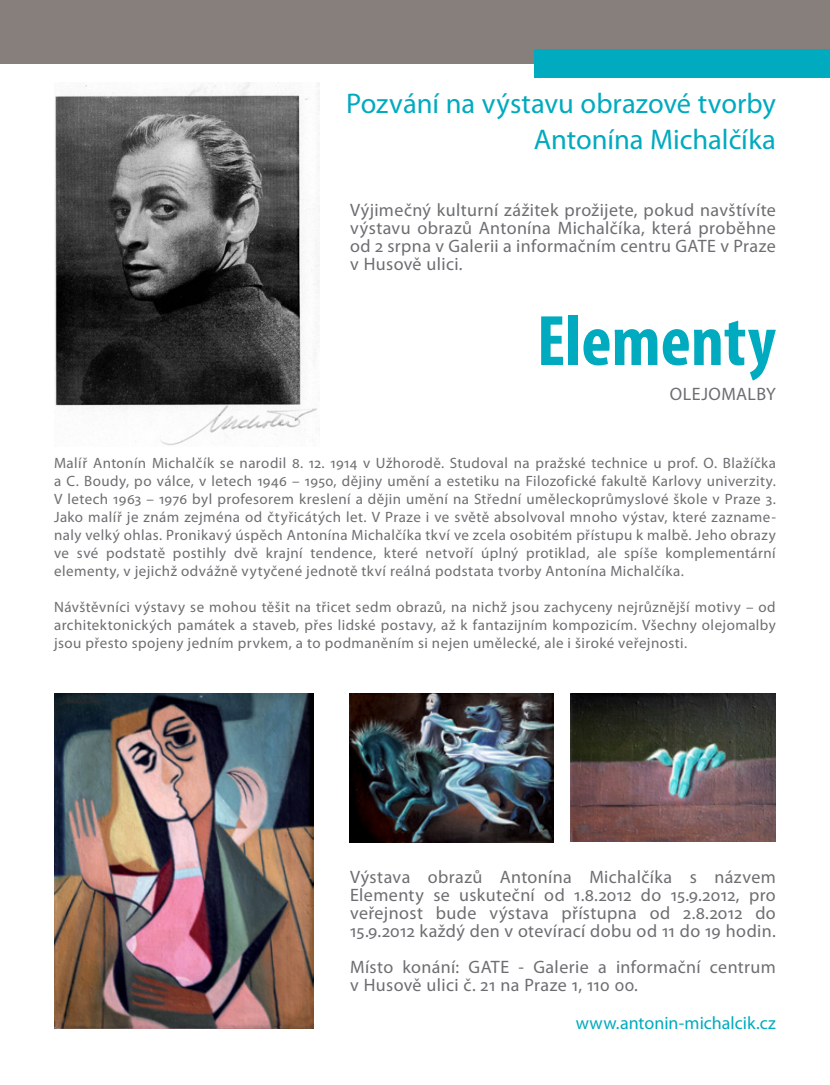
<style>
.page{position:relative;width:830px;height:1085px;background:#fff}
.page>*{position:absolute;margin:0;border:0;box-sizing:border-box;transform-origin:0 0}
.t1{font:700 condensed 72px "Myriad Pro";color:#00aabf}
.t2{font:28.5px/36px "Myriad Pro";color:#00aabf;text-align:right}
.t3{font:18px/18px "Myriad Pro";letter-spacing:.02em;color:#6d6e71;text-align:justify}
.t4{font:18px "Myriad Pro";color:#00aabf}
.t5{font:15px/18px "Myriad Pro";letter-spacing:.03em;color:#6d6e71;text-align:justify}
</style>
<div class="page">
<div style="left:0;top:0;width:829px;height:64px;background:#877f7b"></div>
<div style="left:534px;top:49px;width:295px;height:28px;background:#00aabf"></div>
<img style="left:54px;top:693px;width:259px;height:335px">
<img style="left:54px;top:83px;width:265px;height:363px">
<img style="left:349px;top:693px;width:204px;height:149px">
<img style="left:570px;top:693px;width:205px;height:147px">
<h2 class="t2" style="left:346px;top:85px;width:431px">Pozvání na výstavu obrazové tvorby<br>Antonína Michalčíka</h2>
<p class="t3" style="left:350px;top:201px;width:427px">Výjimečný kulturní zážitek prožijete, pokud navštívíte výstavu obrazů Antonína Michalčíka, která proběhne od 2 srpna v Galerii a informačním centru GATE v Praze v Husově ulici.</p>
<h1 class="t1" style="left:536px;top:296px;width:240px">Elementy</h1>
<p class="t3" style="left:669px;top:385px;width:107px">OLEJOMALBY</p>
<p class="t5" style="left:54px;top:454px;width:723px">Malíř Antonín Michalčík se narodil 8. 12. 1914 v Užhorodě. Studoval na pražské technice u prof. O. Blažíčka a C. Boudy, po válce, v letech 1946 – 1950, dějiny umění a estetiku na Filozofické fakultě Karlovy univerzity.<br>V letech 1963 – 1976 byl profesorem kreslení a dějin umění na Střední uměleckoprůmyslové škole v Praze 3.<br>Jako malíř je znám zejména od čtyřicátých let. V Praze i ve světě absolvoval mnoho výstav, které zazname&shy;naly velký ohlas. Pronikavý úspěch Antonína Michalčíka tkví ve zcela osobitém přístupu k malbě. Jeho obrazy ve své podstatě postihly dvě krajní tendence, které netvoří úplný protiklad, ale spíše komplementární elementy, v jejichž odvážně vytyčené jednotě tkví reálná podstata tvorby Antonína Michalčíka.</p>
<p class="t5" style="left:54px;top:598px;width:723px">Návštěvníci výstavy se mohou těšit na třicet sedm obrazů, na nichž jsou zachyceny nejrůznější motivy – od architektonických památek a staveb, přes lidské postavy, až k fantazijním kompozicím. Všechny olejomalby jsou přesto spojeny jedním prvkem, a to podmaněním si nejen umělecké, ale i široké veřejnosti.</p>
<p class="t3" style="left:350px;top:867px;width:427px">Výstava obrazů Antonína Michalčíka s názvem Elementy se uskuteční od 1.8.2012 do 15.9.2012, pro veřejnost bude výstava přístupna od 2.8.2012 do 15.9.2012 každý den v otevírací dobu od 11 do 19 hodin.</p>
<p class="t3" style="left:350px;top:957px;width:427px">Místo konání: GATE - Galerie a informační centrum v Husově ulici č. 21 na Praze 1, 110 00.</p>
<p class="t4" style="left:575px;top:1011px;width:202px">www.antonin-michalcik.cz</p>
</div>
